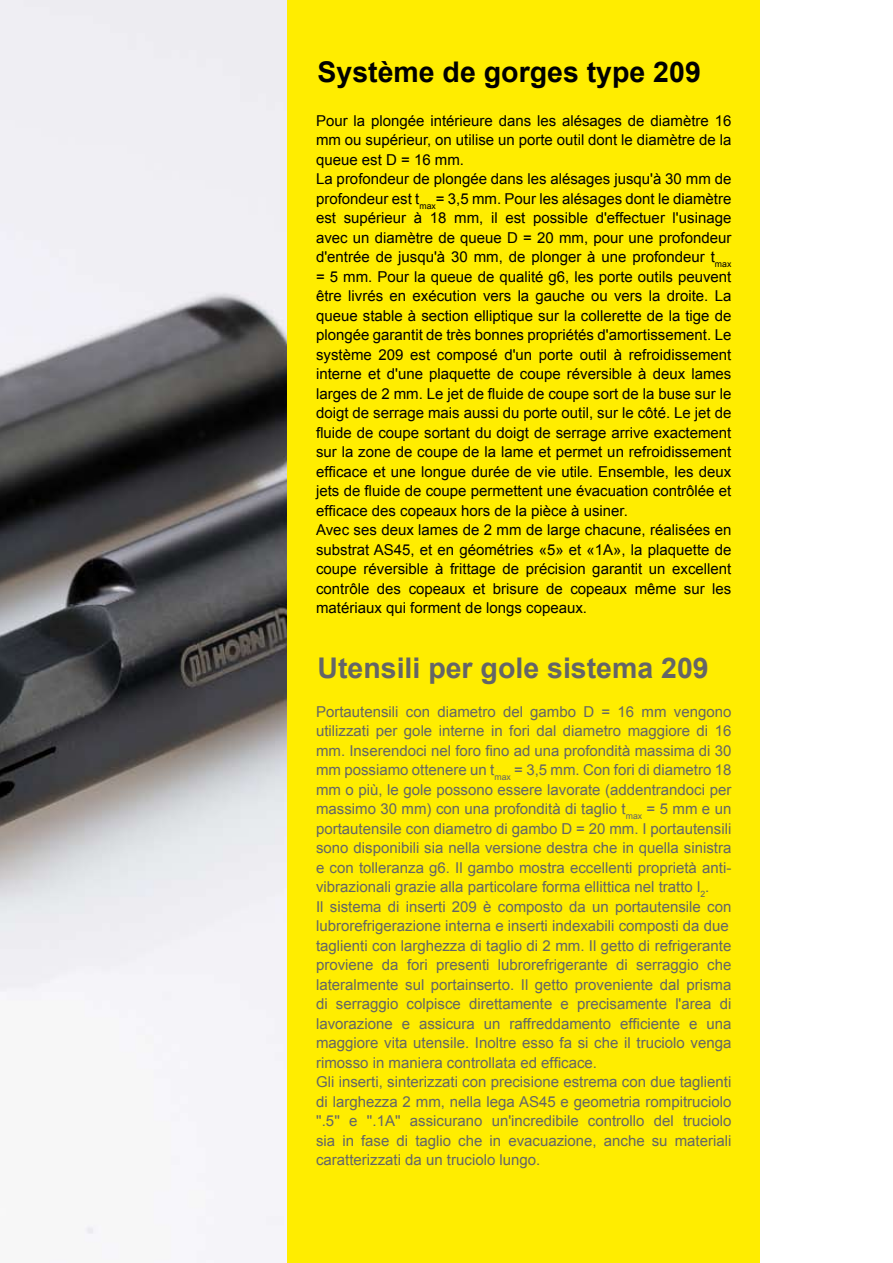
<style>
.page{position:relative;width:893px;height:1263px;background:#fff}
.page>*{position:absolute;margin:0;border:0;box-sizing:border-box;transform-origin:0 0}
.t1{font:700 28.5px "Arial";color:#646567}
.t2{font:700 28.5px "Arial";color:#000}
.t3{font:15px/19.5px "Arial";color:#000}
.t4{font:15px/19.5px "Arial";color:#646567}
</style>
<div class="page">
<img style="left:0;top:0;width:287px;height:1263px">
<div style="left:287px;top:0;width:473px;height:1263px;background:#ffed00"></div>
<h1 class="t2" style="left:317px;top:53px;width:385px">Système de gorges type 209</h1>
<p class="t3" style="left:316px;top:111px;width:417px">Pour la plongée intérieure dans les alésages de diamètre 16 mm ou supérieur, on utilise un porte outil dont le diamètre de la queue est D = 16 mm.<br>La profondeur de plongée dans les alésages jusqu'à 30 mm de profondeur est t<sub>max</sub>= 3,5 mm. Pour les alésages dont le diamètre est supérieur à 18 mm, il est possible d'effectuer l'usinage avec un diamètre de queue D = 20 mm, pour une profondeur d'entrée de jusqu'à 30 mm, de plonger à une profondeur t<sub>max </sub>= 5 mm. Pour la queue de qualité g6, les porte outils peuvent être livrés en exécution vers la gauche ou vers la droite. La queue stable à section elliptique sur la collerette de la tige de plongée garantit de très bonnes propriétés d'amortissement. Le système 209 est composé d'un porte outil à refroidissement interne et d'une plaquette de coupe réversible à deux lames larges de 2 mm. Le jet de fluide de coupe sort de la buse sur le doigt de serrage mais aussi du porte outil, sur le côté. Le jet de fluide de coupe sortant du doigt de serrage arrive exactement sur la zone de coupe de la lame et permet un refroidissement efficace et une longue durée de vie utile. Ensemble, les deux jets de fluide de coupe permettent une évacuation contrôlée et efficace des copeaux hors de la pièce à usiner.<br>Avec ses deux lames de 2 mm de large chacune, réalisées en substrat AS45, et en géométries «5» et «1A», la plaquette de coupe réversible à frittage de précision garantit un excellent contrôle des copeaux et brisure de copeaux même sur les matériaux qui forment de longs copeaux.</p>
<h1 class="t1" style="left:317px;top:649px;width:393px">Utensili per gole sistema 209</h1>
<p class="t4" style="left:316px;top:702px;width:417px">Portautensili con diametro del gambo D = 16 mm vengono utilizzati per gole interne in fori dal diametro maggiore di 16 mm. Inserendoci nel foro fino ad una profondità massima di 30 mm possiamo ottenere un t<sub>max</sub> = 3,5 mm. Con fori di diametro 18 mm o più, le gole possono essere lavorate (addentrandoci per massimo 30 mm) con una profondità di taglio t<sub>max</sub> = 5 mm e un portautensile con diametro di gambo D = 20 mm. I portautensili sono disponibili sia nella versione destra che in quella sinistra e con tolleranza g6. Il gambo mostra eccellenti proprietà anti&shy;vibrazionali grazie alla particolare forma ellittica nel tratto l<sub>2</sub>.<br>Il sistema di inserti 209 è composto da un portautensile con lubrorefrigerazione interna e inserti indexabili composti da due taglienti con larghezza di taglio di 2 mm. Il getto di refrigerante proviene da fori presenti lubrorefrigerante di serraggio che lateralmente sul portainserto. Il getto proveniente dal prisma di serraggio colpisce direttamente e precisamente l'area di lavorazione e assicura un raffreddamento efficiente e una maggiore vita utensile. Inoltre esso fa si che il truciolo venga rimosso in maniera controllata ed efficace.<br>Gli inserti, sinterizzati con precisione estrema con due taglienti di larghezza 2 mm, nella lega AS45 e geometria rompitruciolo ''.5'' e ''.1A'' assicurano un'incredibile controllo del truciolo sia in fase di taglio che in evacuazione, anche su materiali caratterizzati da un truciolo lungo.</p>
</div>
